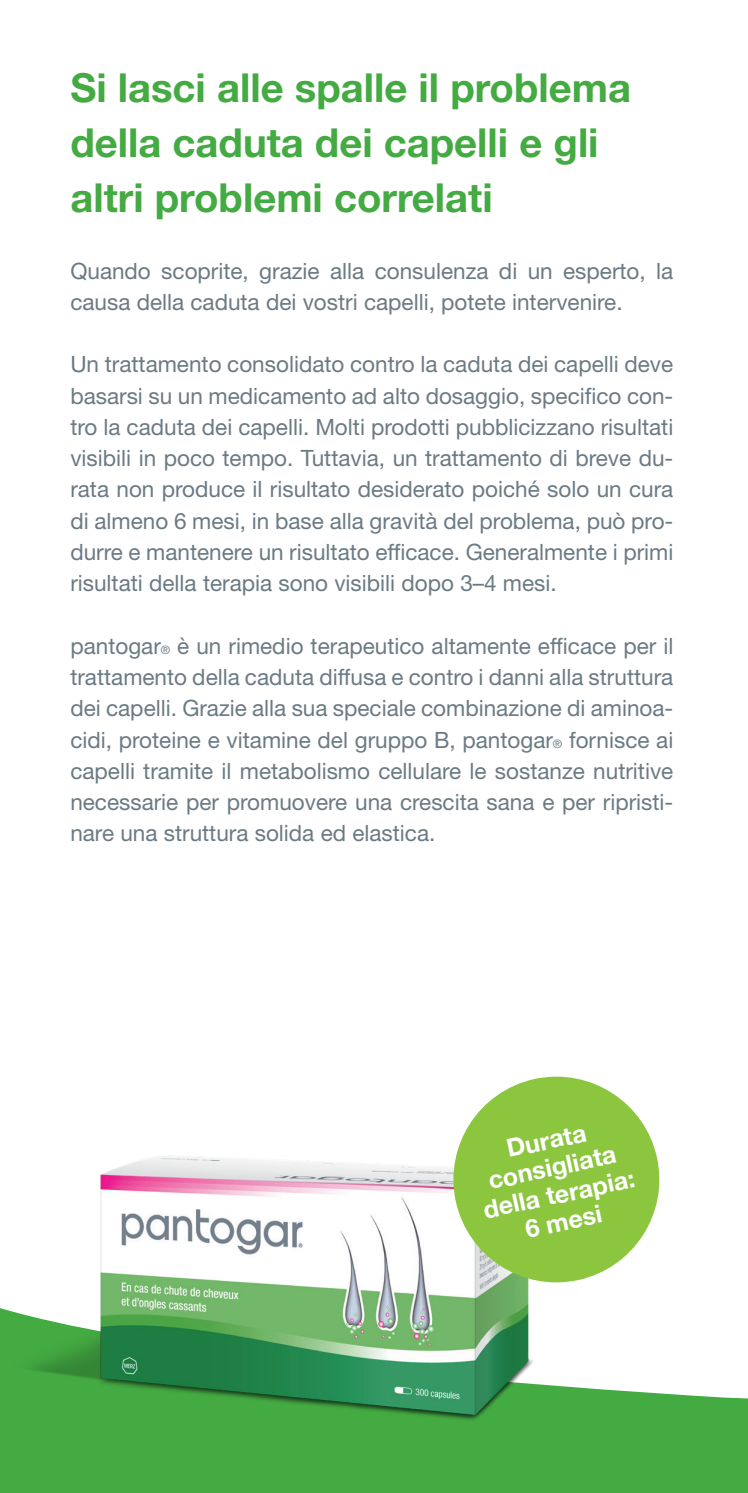
<style>
.page{position:relative;width:748px;height:1493px;background:#fff}
.page>*{position:absolute;margin:0;border:0;box-sizing:border-box;transform-origin:0 0}
.t1{font:700 40px/55px "Helvetica Neue LT";color:#44aa42}
.t2{font:700 25px/27.5px "Helvetica Neue LT";color:#fff;text-align:center}
.t3{font:22.5px/31.2px "Helvetica Neue LT";color:#6b7a83;text-align:justify}
.s1{font-size:11.75px}
</style>
<div class="page">
<svg style="left:0;top:1308px;width:747px;height:185px;fill:#44aa42"></svg>
<img style="left:11px;top:1156px;width:617px;height:337px">
<svg style="left:443px;top:1076px;width:217px;height:216px;fill:#8bc63e"></svg>
<svg style="left:742px;top:1486px;width:6px;height:7px"></svg>
<h1 class="t1" style="left:70px;top:59px;width:562px">Si lasci alle spalle il problema della caduta dei capelli e gli altri problemi correlati</h1>
<p class="t3" style="left:70px;top:255px;width:604px">Quando scoprite, grazie alla consulenza di un esperto, la causa della caduta dei vostri capelli, potete intervenire.</p>
<p class="t3" style="left:70px;top:348px;width:604px">Un trattamento consolidato contro la caduta dei capelli deve basarsi su un medicamento ad alto dosaggio, specifico con&shy;tro la caduta dei capelli. Molti prodotti pubblicizzano risultati visibili in poco tempo. Tuttavia, un trattamento di breve du&shy;rata non produce il risultato desiderato poiché solo un cura di almeno 6 mesi, in base alla gravità del problema, può pro&shy;durre e mantenere un risultato efficace. Generalmente i primi risultati della terapia sono visibili dopo 3–4 mesi.</p>
<p class="t3" style="left:70px;top:630px;width:604px">pantogar<span class="s1">®</span> è un rimedio terapeutico altamente efficace per il trattamento della caduta diffusa e contro i danni alla struttura dei capelli. Grazie alla sua speciale combinazione di aminoa&shy;cidi, proteine e vitamine del gruppo B, pantogar<span class="s1">®</span> fornisce ai capelli tramite il metabolismo cellulare le sostanze nutritive necessarie per promuovere una crescita sana e per ripristi&shy;nare una struttura solida ed elastica.</p>
<p class="t2" style="left:469px;top:1142px;width:156px;rotate:-12deg">Durata consigliata della terapia:<br>6 mesi</p>
</div>
